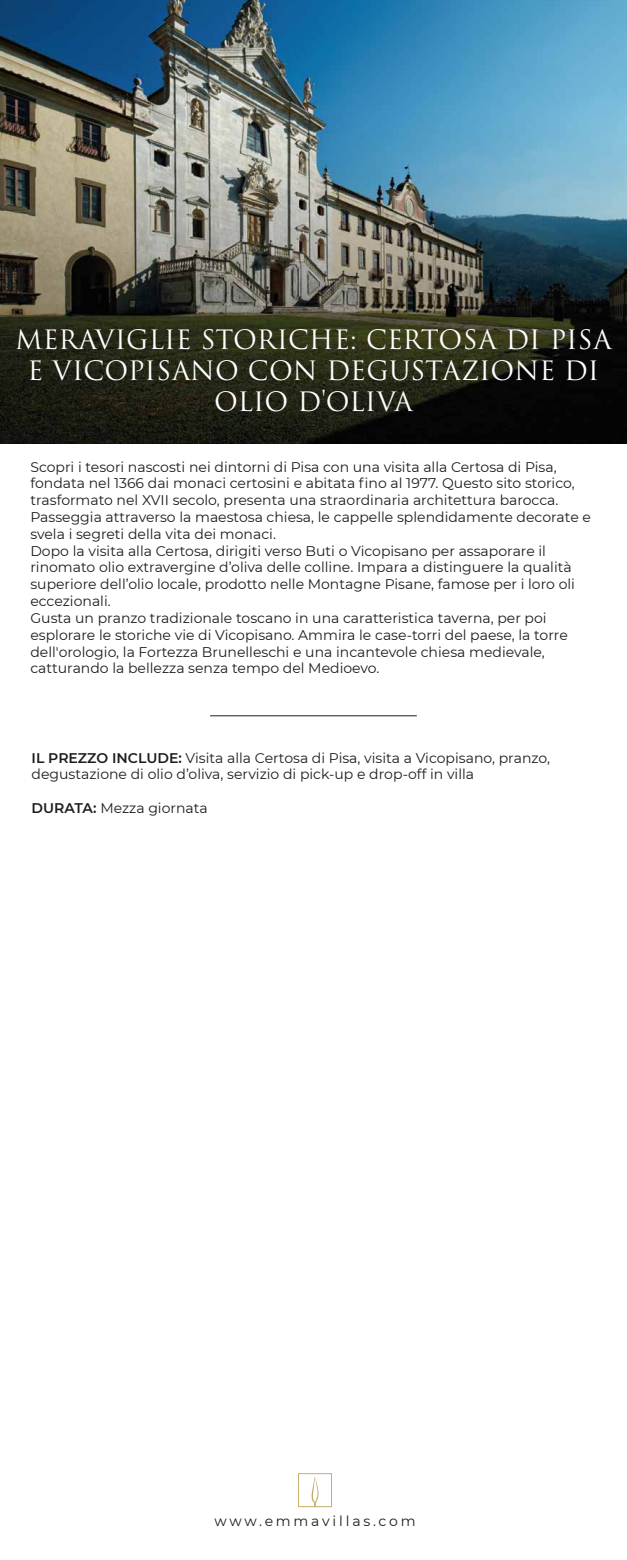
<style>
.page{position:relative;width:627px;height:1560px;background:#fff}
.page>*{position:absolute;margin:0;border:0;box-sizing:border-box;transform-origin:0 0}
.t1{font:26px/31.2px "Trajan Pro 3";color:#fff;text-align:center}
.t2{font:14px/16.8px "Montserrat";color:#1d1d1b}
.t3{font:14px "Montserrat";letter-spacing:.2em;color:#1d1d1b}
.s1{font-weight:600}
</style>
<div class="page">
<hr style="left:210px;top:715px;width:206px;height:1px;background:#1d1d1b">
<svg style="left:298px;top:1473px;width:34px;height:33px"></svg>
<img style="left:0;top:0;width:626px;height:443px">
<h1 class="t1" style="left:15px;top:325px;width:597px">MERAVIGLIE STORICHE: CERTOSA DI PISA<br>E VICOPISANO CON DEGUSTAZIONE DI<br>OLIO D'OLIVA</h1>
<p class="t2" style="left:30px;top:457px;width:561px">Scopri i tesori nascosti nei dintorni di Pisa con una visita alla Certosa di Pisa, fondata nel 1366 dai monaci certosini e abitata fino al 1977. Questo sito storico, trasformato nel XVII secolo, presenta una straordinaria architettura barocca.<br>Passeggia attraverso la maestosa chiesa, le cappelle splendidamente decorate e svela i segreti della vita dei monaci.<br>Dopo la visita alla Certosa, dirigiti verso Buti o Vicopisano per assaporare il rinomato olio extravergine d’oliva delle colline. Impara a distinguere la qualità superiore dell’olio locale, prodotto nelle Montagne Pisane, famose per i loro oli eccezionali.<br>Gusta un pranzo tradizionale toscano in una caratteristica taverna, per poi esplorare le storiche vie di Vicopisano. Ammira le case-torri del paese, la torre dell'orologio, la Fortezza Brunelleschi e una incantevole chiesa medievale, catturando la bellezza senza tempo del Medioevo.</p>
<p class="t2" style="left:32px;top:748px;width:519px"><span class="s1">IL PREZZO INCLUDE:</span> Visita alla Certosa di Pisa, visita a Vicopisano, pranzo, degustazione di olio d’oliva, servizio di pick-up e drop-off in villa</p>
<p class="t2" style="left:32px;top:799px;width:178px"><span class="s1">DURATA:</span> Mezza giornata</p>
<p class="t3" style="left:214px;top:1511px;width:203px">www.emmavillas.com</p>
</div>
